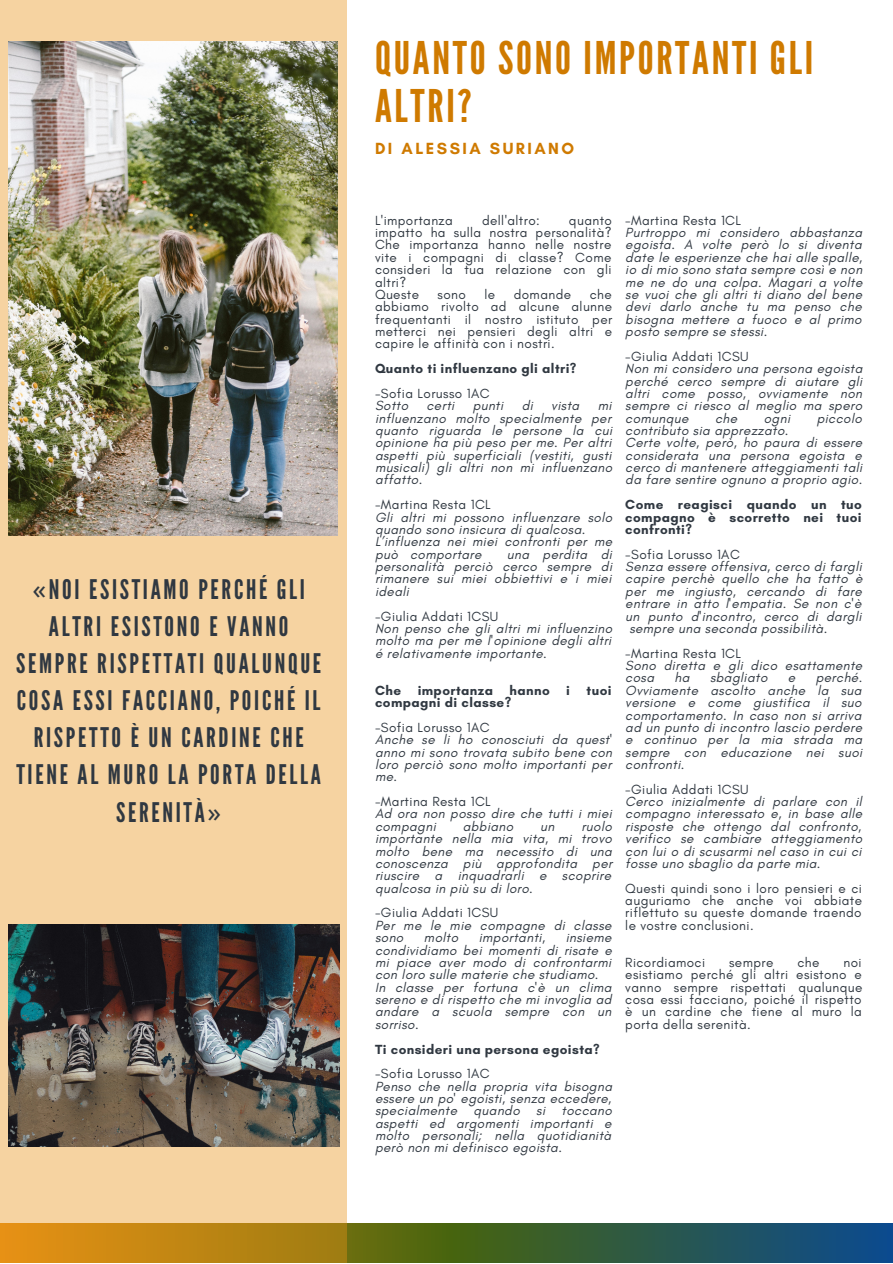
<style>
.page{position:relative;width:893px;height:1264px;background:#fff}
.page>*{position:absolute;margin:0;border:0;box-sizing:border-box;transform-origin:0 0}
.t1{font:45px/48.3px "League Gothic";letter-spacing:.06em;color:#cf7a00}
.t2{font:27px/37px "League Gothic";letter-spacing:.1em;color:#303841;text-align:center}
.t3{font:700 16.5px "Glacial Indifference";letter-spacing:.15em;color:#cf7a00}
.t4{font:italic 13.5px/12.3px "Glacial Indifference";letter-spacing:.03em;color:#303841;text-align:justify}
.t5{font:13.5px/12.3px "Glacial Indifference";letter-spacing:.03em;color:#303841;text-align:justify}
.t6{font:700 13.5px/12.3px "Glacial Indifference";letter-spacing:.03em;color:#303841}
.s1{font-family:"Noto Sans"}
</style>
<div class="page">
<svg style="left:346px;top:1223px;width:546px;height:39px;background:#325a42"></svg>
<svg style="left:0;top:0;width:346px;height:1262px;background:#f2cd97"></svg>
<img style="left:8px;top:42px;width:330px;height:493px">
<img style="left:8px;top:924px;width:332px;height:222px">
<p class="t2" style="left:16px;top:571px;width:306px"><span class="s1">«</span>NOI ESISTIAMO PERCHÉ GLI<br>ALTRI ESISTONO E VANNO<br>SEMPRE RISPETTATI QUALUNQUE<br>COSA ESSI FACCIANO, POICHÉ IL<br>RISPETTO È UN CARDINE CHE<br>TIENE AL MURO LA PORTA DELLA<br>SERENITÀ<span class="s1">»</span></p>
<p class="t1" style="left:375px;top:35px;width:439px">QUANTO SONO IMPORTANTI GLI<br>ALTRI?</p>
<p class="t3" style="left:375px;top:139px;width:201px">DI ALESSIA SURIANO</p>
<p class="t5" style="left:375px;top:214px;width:79px">L'importanza</p>
<p class="t5" style="left:482px;top:214px;width:59px">dell'altro:</p>
<p class="t5" style="left:375px;top:214px;width:238px;text-indent:194px">quanto impatto ha sulla nostra personalità?<br>Che importanza hanno nelle nostre vite i compagni di classe? Come consideri la tua relazione con gli altri?</p>
<p class="t5" style="left:375px;top:288px;width:46px">Queste</p>
<p class="t5" style="left:437px;top:288px;width:30px">sono</p>
<p class="t5" style="left:484px;top:288px;width:12px">le</p>
<p class="t5" style="left:513px;top:288px;width:59px">domande</p>
<p class="t5" style="left:375px;top:288px;width:239px;text-indent:215px">che abbiamo rivolto ad alcune alunne frequentanti il nostro istituto per metterci nei pensieri degli altri e capire le affinità con i nostri.</p>
<p class="t6" style="left:375px;top:362px;width:203px">Quanto ti influenzano gli altri?</p>
<p class="t5" style="left:375px;top:387px;width:116px">-Sofia Lorusso 1AC</p>
<p class="t4" style="left:375px;top:399px;width:35px">Sotto</p>
<p class="t4" style="left:426px;top:399px;width:29px">certi</p>
<p class="t4" style="left:472px;top:399px;width:32px">punti</p>
<p class="t4" style="left:521px;top:399px;width:13px">di</p>
<p class="t4" style="left:551px;top:399px;width:29px">vista</p>
<p class="t4" style="left:375px;top:399px;width:239px;text-indent:222px">mi influenzano molto specialmente per quanto riguarda le persone la cui opinione ha più peso per me. Per altri aspetti più superficiali (vestiti, gusti musicali) gli altri non mi influenzano affatto.</p>
<p class="t5" style="left:375px;top:498px;width:117px">-Martina Resta 1CL</p>
<p class="t4" style="left:375px;top:510px;width:238px">Gli altri mi possono influenzare solo quando sono insicura di qualcosa.</p>
<p class="t4" style="left:375px;top:535px;width:238px">L’influenza nei miei confronti per me può comportare</p>
<p class="t4" style="left:375px;top:548px;width:238px;text-indent:132px">una perdita di personalità perciò cerco sempre di rimanere sui miei obbiettivi e i miei ideali</p>
<p class="t5" style="left:375px;top:609px;width:125px">-Giulia Addati 1CSU</p>
<p class="t4" style="left:375px;top:622px;width:239px">Non penso che gli altri mi influenzino molto ma per me l'opinione degli altri é relativamente importante.</p>
<p class="t6" style="left:375px;top:684px;width:238px">Che importanza hanno i tuoi compagni di classe?</p>
<p class="t5" style="left:375px;top:721px;width:116px">-Sofia Lorusso 1AC</p>
<p class="t4" style="left:375px;top:733px;width:238px">Anche se li ho conosciuti da quest' anno mi sono trovata subito bene con loro perciò sono molto importanti per me.</p>
<p class="t5" style="left:375px;top:795px;width:117px">-Martina Resta 1CL</p>
<p class="t4" style="left:375px;top:807px;width:238px">Ad ora non posso dire che tutti i miei compagni</p>
<p class="t4" style="left:375px;top:820px;width:239px;text-indent:206px">ruolo importante nella mia vita, mi trovo molto bene ma necessito di una conoscenza più approfondita per riuscire a inquadrarli e scoprire qualcosa in più su di loro.</p>
<p class="t5" style="left:375px;top:906px;width:125px">-Giulia Addati 1CSU</p>
<p class="t4" style="left:375px;top:918px;width:238px">Per me le mie compagne di classe sono</p>
<p class="t4" style="left:462px;top:820px;width:52px">abbiano</p>
<p class="t4" style="left:540px;top:820px;width:16px">un</p>
<p class="t4" style="left:424px;top:931px;width:36px">molto</p>
<p class="t4" style="left:478px;top:931px;width:68px">importanti,</p>
<p class="t4" style="left:375px;top:931px;width:238px;text-indent:191px">insieme condividiamo bei momenti di risate e mi piace aver modo di confrontarmi con loro sulle materie che studiamo.</p>
<p class="t4" style="left:375px;top:980px;width:238px">In classe per fortuna c'è un clima sereno e di rispetto che mi invoglia ad andare a scuola sempre con un sorriso.</p>
<p class="t6" style="left:375px;top:1042px;width:226px">Ti consideri una persona egoista?</p>
<p class="t5" style="left:375px;top:1067px;width:116px">-Sofia Lorusso 1AC</p>
<p class="t4" style="left:375px;top:1079px;width:238px">Penso che nella propria vita bisogna essere un po' egoisti, senza eccedere, specialmente quando si toccano aspetti ed argomenti importanti e molto personali; nella quotidianità però non mi definisco egoista.</p>
<p class="t5" style="left:625px;top:214px;width:117px">-Martina Resta 1CL</p>
<p class="t4" style="left:625px;top:226px;width:239px">Purtroppo mi considero abbastanza egoista. A volte però lo si diventa date le esperienze che hai alle spalle, io di mio sono stata sempre così e non me ne do una colpa. Magari a volte se vuoi che gli altri ti diano del bene devi darlo anche tu ma penso che bisogna mettere a fuoco e al primo posto sempre se stessi.</p>
<p class="t5" style="left:625px;top:350px;width:125px">-Giulia Addati 1CSU</p>
<p class="t4" style="left:625px;top:362px;width:238px">Non mi considero una persona egoista perché cerco sempre di aiutare gli altri come posso, ovviamente non sempre ci riesco al meglio ma spero comunque</p>
<p class="t4" style="left:715px;top:412px;width:24px">che</p>
<p class="t4" style="left:763px;top:412px;width:28px">ogni</p>
<p class="t4" style="left:816px;top:412px;width:47px">piccolo</p>
<p class="t4" style="left:625px;top:424px;width:165px">contributo sia apprezzato.</p>
<p class="t4" style="left:625px;top:436px;width:238px">Certe volte, però, ho paura di essere considerata una persona egoista e cerco di mantenere atteggiamenti tali da fare sentire ognuno a proprio agio.</p>
<p class="t6" style="left:625px;top:498px;width:238px;text-align:justify">Come reagisci quando un tuo compagno è scorretto nei tuoi confronti?</p>
<p class="t5" style="left:625px;top:548px;width:116px">-Sofia Lorusso 1AC</p>
<p class="t4" style="left:625px;top:560px;width:239px">Senza essere offensiva, cerco di fargli capire perchè quello che ha fatto è per me ingiusto, cercando di fare entrare in atto l'empatia. Se non c'è un punto d'incontro, cerco di dargli sempre una seconda possibilità.</p>
<p class="t5" style="left:625px;top:646px;width:117px">-Martina Resta 1CL</p>
<p class="t4" style="left:625px;top:659px;width:238px">Sono diretta e gli dico esattamente cosa</p>
<p class="t4" style="left:625px;top:671px;width:238px;text-indent:190px">perché.<br>Ovviamente ascolto anche la sua versione e come giustifica il suo comportamento. In caso non si arriva ad un punto di incontro lascio perdere e continuo per la mia strada ma sempre con educazione nei suoi confronti.</p>
<p class="t5" style="left:625px;top:782px;width:125px">-Giulia Addati 1CSU</p>
<p class="t4" style="left:625px;top:795px;width:238px">Cerco inizialmente di parlare con il compagno interessato e, in base alle risposte che ottengo dal confronto, verifico se cambiare atteggiamento con lui o di scusarmi nel caso in cui ci fosse uno sbaglio da parte mia.</p>
<p class="t5" style="left:625px;top:881px;width:238px">Questi quindi sono i loro pensieri e ci auguriamo che anche voi abbiate riflettuto su queste domande traendo le vostre conclusioni.</p>
<p class="t5" style="left:625px;top:956px;width:81px">Ricordiamoci</p>
<p class="t5" style="left:729px;top:956px;width:46px">sempre</p>
<p class="t5" style="left:797px;top:956px;width:24px">che</p>
<p class="t4" style="left:674px;top:671px;width:16px">ha</p>
<p class="t4" style="left:710px;top:671px;width:59px">sbagliato</p>
<p class="t4" style="left:787px;top:671px;width:9px">e</p>
<p class="t5" style="left:625px;top:956px;width:239px;text-indent:218px">noi esistiamo perché gli altri esistono e vanno sempre rispettati qualunque cosa essi facciano, poiché il rispetto è un cardine che tiene al muro la porta della serenità.</p>
</div>
